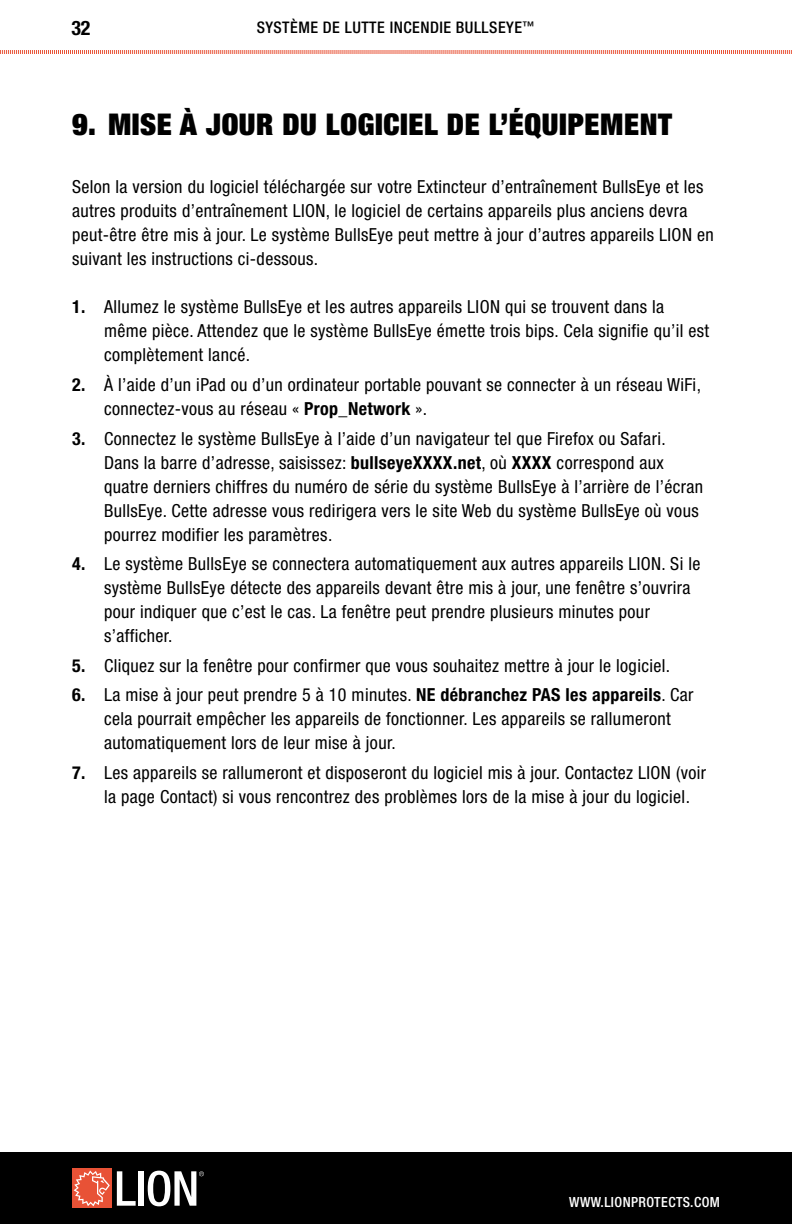
<style>
.page{position:relative;width:792px;height:1224px;background:#fff}
.page>*{position:absolute;margin:0;border:0;box-sizing:border-box;transform-origin:0 0}
.t1{font:900 condensed 30px "Helvetica Neue LT Std";letter-spacing:.02em;color:#000}
.t2{font:700 condensed 20px "Helvetica Neue LT Std";color:#000}
.t3{font:condensed 18px/24px "Helvetica Neue LT Std";letter-spacing:.02em;color:#000}
.t4{font:500 condensed 16px "Helvetica Neue LT Std";letter-spacing:.03em;color:#000}
.t5{font:500 condensed 14px "Helvetica Neue LT Std";letter-spacing:.03em;color:#fff}
.s1{font-weight:700}
</style>
<div class="page">
<div style="left:0;top:1152px;width:792px;height:72px;background:#000"></div>
<svg style="left:0;top:50px;width:792px;height:4px;background:#f2a799"></svg>
<svg style="left:117px;top:1171px;width:19px;height:35px"></svg>
<div style="left:138px;top:1171px;width:6px;height:35px;background:#fff"></div>
<div style="left:72px;top:1169px;width:40px;height:39px;background:#e85236"></div>
<svg style="left:74px;top:1170px;width:36px;height:36px"></svg>
<svg style="left:148px;top:1171px;width:56px;height:35px"></svg>
<p class="t2" style="left:71px;top:16px;width:21px">32</p>
<p class="t4" style="left:257px;top:17px;width:279px">SYSTÈME DE LUTTE INCENDIE BULLSEYE<sup>™</sup></p>
<h1 class="t1" style="left:72px;top:105px;width:602px">9. MISE À JOUR DU LOGICIEL DE L’ÉQUIPEMENT</h1>
<p class="t3" style="left:72px;top:175px;width:643px">Selon la version du logiciel téléchargée sur votre Extincteur d’entraînement BullsEye et les autres produits d’entraînement LION, le logiciel de certains appareils plus anciens devra peut-être être mis à jour. Le système BullsEye peut mettre à jour d’autres appareils LION en suivant les instructions ci-dessous.</p>
<p class="t3" style="left:104px;top:295px;width:607px;text-indent:-32px"><span class="s1">1.</span> Allumez le système BullsEye et les autres appareils LION qui se trouvent dans la même pièce. Attendez que le système BullsEye émette trois bips. Cela signifie qu’il est complètement lancé.</p>
<p class="t3" style="left:104px;top:372px;width:598px;text-indent:-32px"><span class="s1">2.</span> À l’aide d’un iPad ou d’un ordinateur portable pouvant se connecter à un réseau WiFi, connectez-vous au réseau « <span class="s1">Prop_Network</span> ».</p>
<p class="t3" style="left:104px;top:426px;width:601px;text-indent:-32px"><span class="s1">3.</span> Connectez le système BullsEye à l’aide d’un navigateur tel que Firefox ou Safari.<br>Dans la barre d’adresse, saisissez: <span class="s1">bullseyeXXXX.net</span>, où <span class="s1">XXXX</span> correspond aux quatre derniers chiffres du numéro de série du système BullsEye à l’arrière de l’écran BullsEye. Cette adresse vous redirigera vers le site Web du système BullsEye où vous pourrez modifier les paramètres.</p>
<p class="t3" style="left:104px;top:552px;width:598px;text-indent:-32px"><span class="s1">4.</span> Le système BullsEye se connectera automatiquement aux autres appareils LION. Si le système BullsEye détecte des appareils devant être mis à jour, une fenêtre s’ouvrira pour indiquer que c’est le cas. La fenêtre peut prendre plusieurs minutes pour s’afficher.</p>
<p class="t3" style="left:72px;top:653px;width:600px"><span class="s1">5.</span> Cliquez sur la fenêtre pour confirmer que vous souhaitez mettre à jour le logiciel.</p>
<p class="t3" style="left:104px;top:683px;width:591px;text-indent:-32px"><span class="s1">6.</span> La mise à jour peut prendre 5 à 10 minutes. <span class="s1">NE débranchez PAS les appareils</span>. Car cela pourrait empêcher les appareils de fonctionner. Les appareils se rallumeront automatiquement lors de leur mise à jour.</p>
<p class="t3" style="left:104px;top:761px;width:604px;text-indent:-32px"><span class="s1">7.</span> Les appareils se rallumeront et disposeront du logiciel mis à jour. Contactez LION (voir la page Contact) si vous rencontrez des problèmes lors de la mise à jour du logiciel.</p>
<p class="t5" style="left:569px;top:1193px;width:152px">WWW.LIONPROTECTS.COM</p>
</div>
